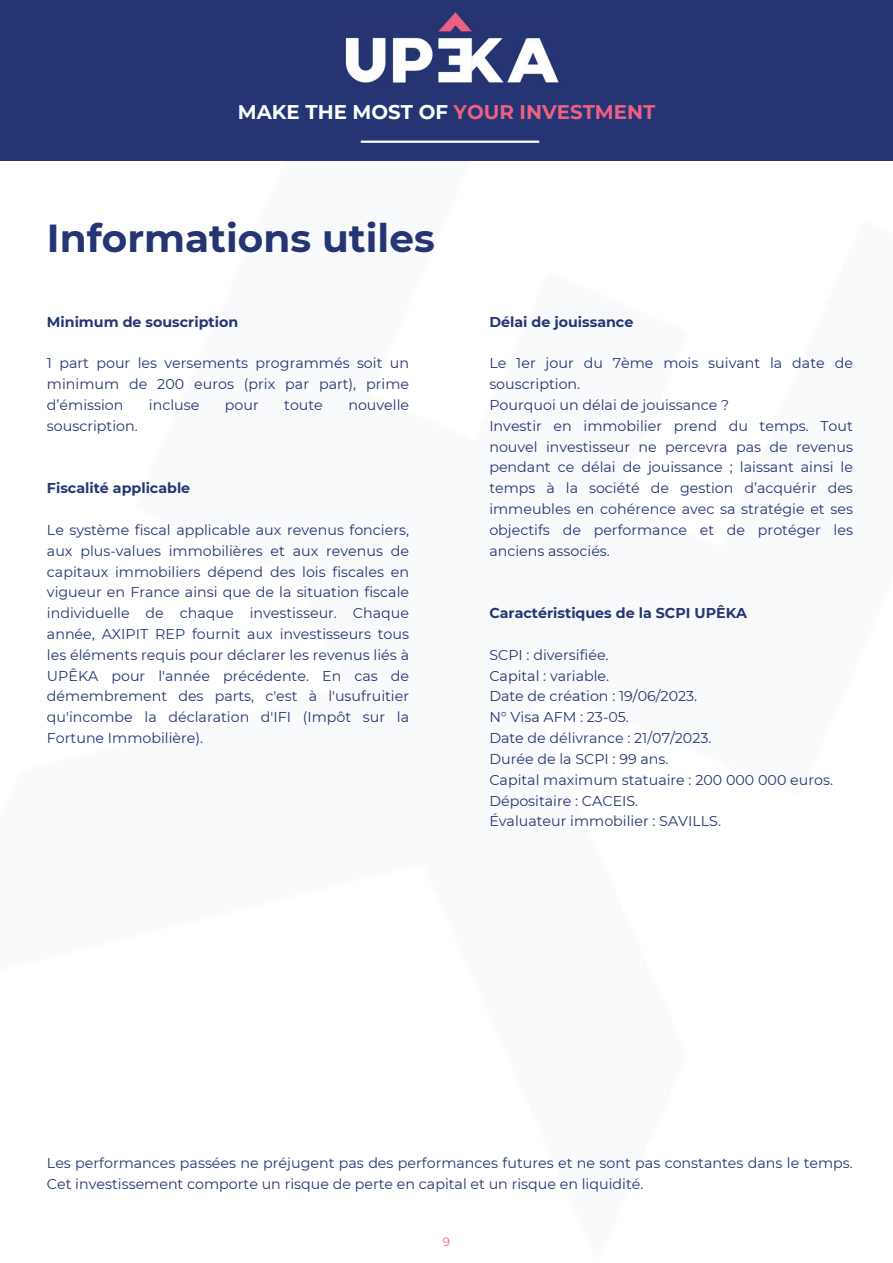
<style>
.page{position:relative;width:893px;height:1263px;background:#fff}
.page>*{position:absolute;margin:0;border:0;box-sizing:border-box;transform-origin:0 0}
.t1{font:700 39px "Montserrat";color:#253573}
.t2{font:700 19.8px "Montserrat";color:#ec6083}
.t3{font:14.25px/20.9px "Montserrat";color:#253673}
.t4{font:700 14.25px "Montserrat";color:#253673}
.t5{font:12px "Montserrat";color:#ec6083}
.s1{color:#fff}
</style>
<div class="page">
<div style="left:0;top:0;width:893px;height:161px;background:#253573"></div>
<img style="left:345px;top:11px;width:215px;height:76px">
<hr style="left:361px;top:141px;width:178px;height:2px;background:#fff">
<h2 class="t2" style="left:238px;top:100px;width:419px"><span class="s1">MAKE THE MOST OF</span> YOUR INVESTMENT</h2>
<h1 class="t1" style="left:47px;top:214px;width:389px">Informations utiles</h1>
<p class="t4" style="left:47px;top:313px;width:193px">Minimum de souscription</p>
<p class="t3" style="left:47px;top:353px;width:364px;text-align:justify">1 part pour les versements programmés soit un minimum de 200 euros (prix par part), prime d’émission</p>
<p class="t3" style="left:149px;top:394px;width:52px">incluse</p>
<p class="t3" style="left:225px;top:394px;width:35px">pour</p>
<p class="t3" style="left:284px;top:394px;width:40px">toute</p>
<p class="t3" style="left:348px;top:394px;width:62px">nouvelle</p>
<p class="t3" style="left:47px;top:415px;width:92px">souscription.</p>
<p class="t4" style="left:47px;top:479px;width:145px">Fiscalité applicable</p>
<p class="t3" style="left:47px;top:519px;width:364px;text-align:justify">Le système fiscal applicable aux revenus fonciers, aux plus-values immobilières et aux revenus de capitaux immobiliers dépend des lois fiscales en vigueur en France ainsi que de la situation fiscale individuelle de chaque investisseur. Chaque année, AXIPIT REP fournit aux investisseurs tous les éléments requis pour déclarer les revenus liés à UPÊKA pour l'année précédente. En cas de démembrement des parts, c'est à l'usufruitier qu'incombe la déclaration d'IFI (Impôt sur la Fortune Immobilière).</p>
<p class="t4" style="left:489px;top:313px;width:145px">Délai de jouissance</p>
<p class="t3" style="left:489px;top:353px;width:365px">Le 1er jour du 7ème mois suivant la date de souscription.<br>Pourquoi un délai de jouissance ?<br>Investir en immobilier prend du temps. Tout nouvel investisseur ne percevra pas de revenus pendant ce délai de jouissance ; laissant ainsi le temps à la société de gestion d’acquérir des immeubles en cohérence avec sa stratégie et ses objectifs de performance et de protéger les anciens associés.</p>
<p class="t4" style="left:489px;top:604px;width:259px">Caractéristiques de la SCPI UPÊKA</p>
<p class="t3" style="left:489px;top:644px;width:345px">SCPI : diversifiée.<br>Capital : variable.<br>Date de création : 19/06/2023.<br>N° Visa AFM : 23-05.<br>Date de délivrance : 21/07/2023.<br>Durée de la SCPI : 99 ans.<br>Capital maximum statuaire : 200 000 000 euros.<br>Dépositaire : CACEIS.<br>Évaluateur immobilier : SAVILLS.</p>
<p class="t3" style="left:47px;top:1152px;width:807px">Les performances passées ne préjugent pas des performances futures et ne sont pas constantes dans le temps.<br>Cet investissement comporte un risque de perte en capital et un risque en liquidité.</p>
<p class="t5" style="left:443px;top:1234px;width:9px">9</p>
</div>
